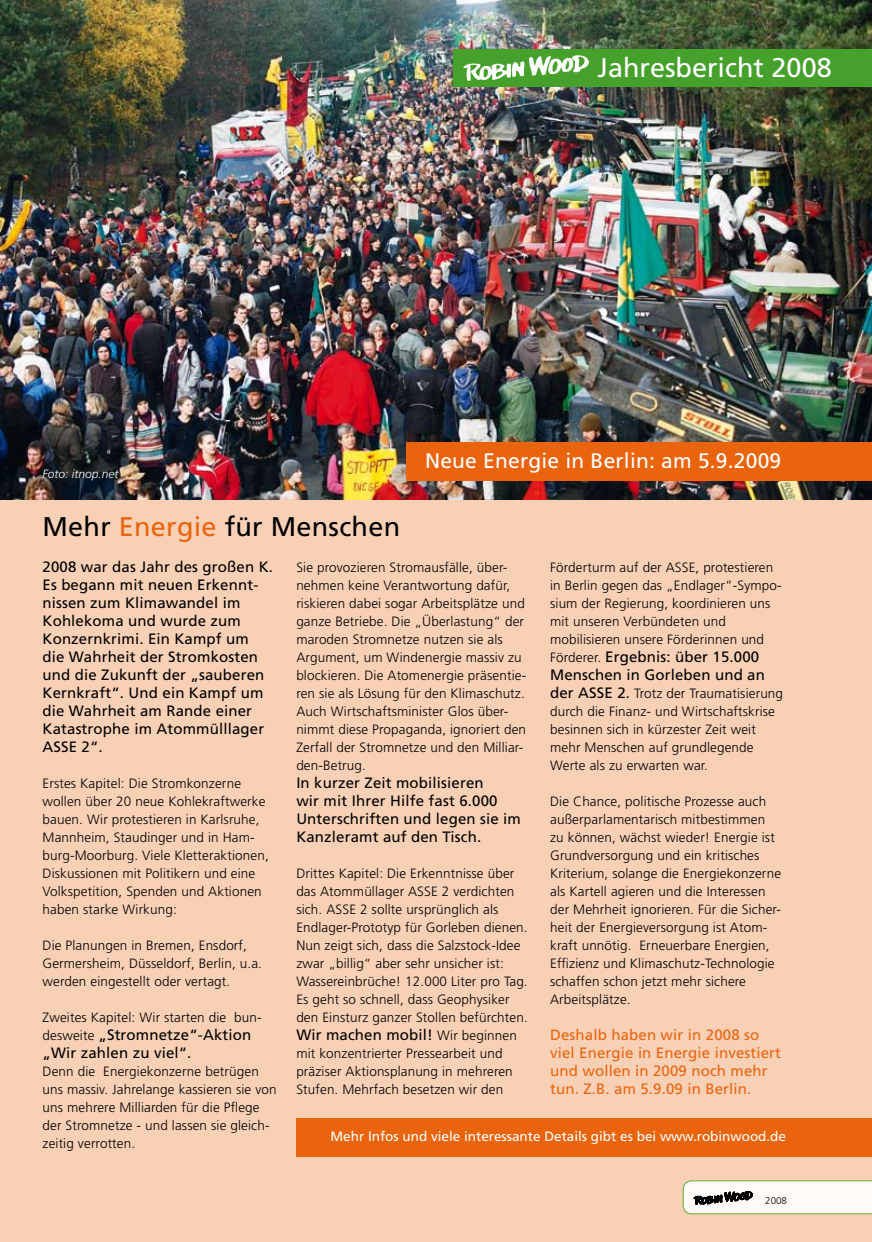
<style>
.page{position:relative;width:872px;height:1242px;background:#fff}
.page>*{position:absolute;margin:0;border:0;box-sizing:border-box;transform-origin:0 0}
.t1{font:27px "Frutiger LT";letter-spacing:.01em;color:#000}
.t2{font:27px "Frutiger LT";color:#fff}
.t3{font:21px "Frutiger LT";letter-spacing:.01em;color:#fff}
.t4{font:15px/18px "Frutiger LT";letter-spacing:.01em;color:#000}
.t5{font:15px/18px "Frutiger LT";letter-spacing:.01em;color:#ea640d}
.t6{font:300 13.5px/18px "Frutiger LT";letter-spacing:.01em;color:#000}
.t7{font:13.5px "Frutiger LT";color:#fff}
.t8{font:italic 300 12px "Frutiger LT";color:#fff}
.t9{font:300 9.75px "Frutiger LT";color:#000}
.s1{color:#ea640d}
.s2{font-weight:300;font-size:13.5px}
.s3{font-weight:400;font-size:15px}
</style>
<div class="page">
<div style="left:0;top:499px;width:872px;height:743px;background:#f8d0b6"></div>
<img style="left:0;top:0;width:872px;height:499px">
<div style="left:454px;top:50px;width:418px;height:37px;background:#45a12b"></div>
<img style="left:463px;top:55px;width:125px;height:26px">
<svg style="left:682px;top:1180px;width:190px;height:34px"></svg>
<div style="left:296px;top:1118px;width:576px;height:39px;background:#ea640d"></div>
<div style="left:406px;top:442px;width:466px;height:38px;background:#ea640d"></div>
<p class="t8" style="left:43px;top:467px;width:78px">Foto: itnop.net</p>
<h1 class="t2" style="left:597px;top:52px;width:236px">Jahresbericht 2008</h1>
<h2 class="t3" style="left:425px;top:448px;width:358px">Neue Energie in Berlin: am 5.9.2009</h2>
<h1 class="t1" style="left:43px;top:510px;width:359px">Mehr <span class="s1">Energie</span> für Menschen</h1>
<p class="t4" style="left:43px;top:557px;width:232px">2008 war das Jahr des großen K.<br>Es begann mit neuen Erkennt&shy;nis-sen zum Klimawandel im<br>Kohle-koma und wurde zum<br>Konzern- krimi. Ein Kampf um die Wahrheit der Stromkosten und die Zukunft der „sauberen<br>Kernkraft“. Und ein Kampf um die Wahrheit am Rande einer<br>Katastrophe im Atommüll- lager<br>ASSE 2“.</p>
<p class="t6" style="left:43px;top:774px;width:228px">Erstes Kapitel: Die Stromkonzerne wollen über 20 neue Kohlekraft-werke bauen. Wir protestieren in Karlsruhe, Mannheim, Staudinger und in Ham&shy;burg-Moorburg. Viele Kletter-aktionen, Diskussionen mit Politikern und eine Volkspetition, Spenden und Aktionen haben starke Wirkung:</p>
<p class="t6" style="left:43px;top:936px;width:221px">Die Planungen in Bremen, Ensdorf,<br>Germersheim, Düsseldorf, Berlin, u.a. werden eingestellt oder vertagt.</p>
<p class="t6" style="left:43px;top:1008px;width:221px">Zweites Kapitel: Wir starten die bun-</p>
<p class="t4" style="left:43px;top:1025px;width:210px"><span class="s2">desweite</span> „Stromnetze“-Aktion „Wir zahlen zu viel“.</p>
<p class="t6" style="left:43px;top:1062px;width:236px">Denn die Energiekonzerne betrügen uns mas-siv. Jahrelange kassieren sie von uns meh- rere Milliarden für die Pflege der Strom- netze - und lassen sie gleich&shy;zeitig verrotten.</p>
<p class="t6" style="left:550px;top:558px;width:233px">Förderturm auf der ASSE, protes-tie-ren in Berlin gegen das „Endlager“-Sympo&shy;sium der Regierung, koordi- nie-ren uns mit unse-ren Verbündeten und mobilisieren unsere Förderinnen und</p>
<p class="t4" style="left:550px;top:647px;width:216px"><span class="s2">Förderer.</span> Ergebnis: über 15.000<br>Menschen in Gorleben und an</p>
<p class="t6" style="left:550px;top:684px;width:234px"><span class="s3">der ASSE 2.</span> Trotz der Traumatisierung durch die Finanz- und Wirt-schafts-krise besin- nen sich in kürzester Zeit weit mehr Menschen auf grundlegende Werte als zu erwarten war.</p>
<p class="t6" style="left:550px;top:792px;width:233px">Die Chance, politische Prozesse auch außerparlamentarisch mit-bestimmen zu können, wächst wieder! Energie ist Grundversorgung und ein kritisches Kriterium, solange die Energiekonzerne als Kartell agieren und die Interessen der Mehrheit ignorieren. Für die Sicher&shy;heit der Energiever-sor-gung ist Atom&shy;kraft unnötig. Erneuerbare Energien, Effi-zienz und Klimaschutz-Techno-logie schaffen schon jetzt mehr sichere Arbeits-plätze.</p>
<p class="t5" style="left:550px;top:1025px;width:232px">Deshalb haben wir in 2008 so viel Energie in Energie investiert und wollen in 2009 noch mehr tun. Z.B. am 5.9.09 in Berlin.</p>
<p class="t7" style="left:330px;top:1128px;width:457px">Mehr Infos und viele interessante Details gibt es bei www.robinwood.de</p>
<p class="t6" style="left:296px;top:558px;width:231px">Sie provozieren Stromausfälle, über&shy;nehmen keine Verantwortung dafür, riskieren dabei sogar Arbeits-plätze und ganze Betriebe. Die „Überlastung“ der maroden Strom--- netze nutzen sie als Argument, um Windenergie massiv zu blockieren. Die Atomenergie präsentie&shy;ren sie als Lösung für den Klimaschutz.<br>Auch Wirtschaftsminister Glos über&shy;nimmt diese Propaganda, ignoriert den Zerfall der Stromnetze und den Milliar&shy;den-Betrug.</p>
<p class="t4" style="left:296px;top:773px;width:226px">In kurzer Zeit mobilisieren<br>wir mit Ihrer Hilfe fast 6.000<br>Unterschrif-ten und legen sie im<br>Kanzleramt auf den Tisch.</p>
<p class="t6" style="left:296px;top:864px;width:233px">Drittes Kapitel: Die Erkenntnisse über das Atommüllager ASSE 2 verdich-ten sich. ASSE 2 sollte ursprünglich als Endlager-Prototyp für Gorleben dienen.<br>Nun zeigt sich, dass die Salzstock-Idee zwar „billig“ aber sehr unsicher ist:<br>Wasser-einbrüche! 12.000 Liter pro Tag.<br>Es geht so schnell, dass Geophysiker den Einsturz ganzer Stollen befürch-ten.</p>
<p class="t4" style="left:296px;top:1025px;width:222px">Wir machen mobil! <span class="s2">Wir beginnen</span></p>
<p class="t6" style="left:296px;top:1044px;width:218px">mit konzentrierter Pressearbeit und präziser Aktionsplanung in mehreren<br>Stufen. Mehrfach besetzen wir den</p>
<p class="t9" style="left:765px;top:1195px;width:23px">2008</p>
</div>
